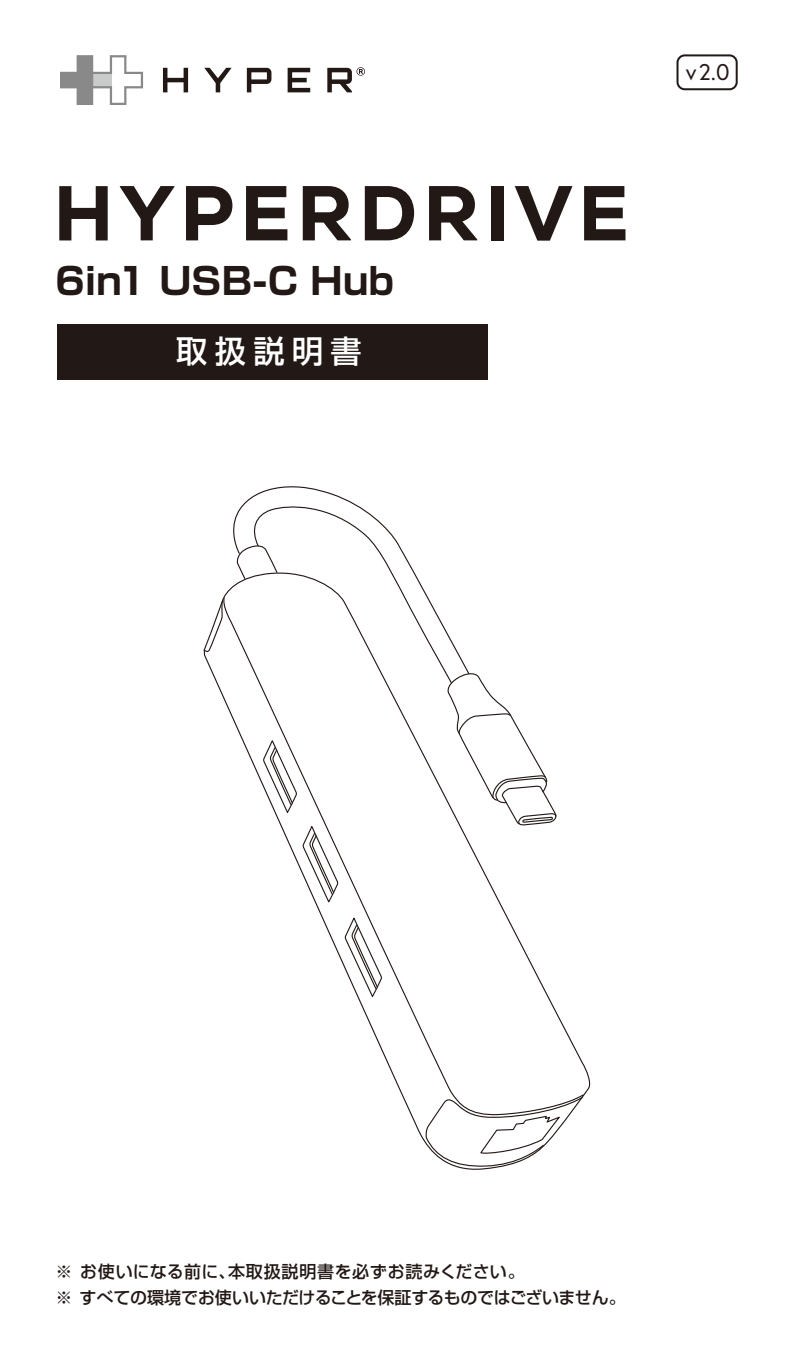
<style>
.page{position:relative;width:794px;height:1361px;background:#fff}
.page>*{position:absolute;margin:0;border:0;box-sizing:border-box;transform-origin:0 0}
.t1{font:700 36.8px "Shin Go Pro";color:#221815}
.t2{font:500 31.2px "Shin Go Pro";letter-spacing:.24em;color:#fff}
.t3{font:22.8px "Europa";color:#221815}
.t4{font:500 17.2px "Shin Go Pro";letter-spacing:-.005em;color:#221815}
.t5{font:500 17.2px "Shin Go Pro";letter-spacing:.03em;color:#221815}
</style>
<div class="page">
<div style="left:57px;top:324px;width:430px;height:56px;background:#221815"></div>
<div style="left:676px;top:54px;width:61px;height:36px;border:2px solid #221815;border-radius:7px"></div>
<svg style="left:163px;top:68px;width:25px;height:24px"></svg>
<svg style="left:204px;top:68px;width:28px;height:24px"></svg>
<svg style="left:247px;top:68px;width:24px;height:24px"></svg>
<svg style="left:288px;top:68px;width:22px;height:24px"></svg>
<svg style="left:327px;top:67px;width:38px;height:25px"></svg>
<svg style="left:60px;top:55px;width:83px;height:50px"></svg>
<svg style="left:59px;top:186px;width:49px;height:54px"></svg>
<svg style="left:120px;top:186px;width:54px;height:54px"></svg>
<svg style="left:186px;top:186px;width:46px;height:54px"></svg>
<svg style="left:246px;top:186px;width:41px;height:54px"></svg>
<svg style="left:303px;top:186px;width:48px;height:54px"></svg>
<svg style="left:365px;top:186px;width:49px;height:54px"></svg>
<svg style="left:429px;top:186px;width:48px;height:54px"></svg>
<div style="left:491px;top:186px;width:12px;height:54px;background:#221815"></div>
<svg style="left:515px;top:186px;width:57px;height:55px"></svg>
<svg style="left:584px;top:186px;width:41px;height:54px"></svg>
<svg style="left:223px;top:597px;width:361px;height:519px"></svg>
<svg style="left:425px;top:1096px;width:159px;height:72px"></svg>
<svg style="left:203px;top:600px;width:21px;height:53px"></svg>
<svg style="left:344px;top:918px;width:38px;height:83px"></svg>
<svg style="left:229px;top:486px;width:124px;height:189px"></svg>
<svg style="left:235px;top:503px;width:323px;height:404px"></svg>
<h1 class="t1" style="left:55px;top:251px;width:340px">6in1 USB-C Hub</h1>
<h2 class="t2" style="left:176px;top:326px;width:187px">取扱説明書</h2>
<h3 class="t3" style="left:686px;top:57px;width:45px">v2.0</h3>
<p class="t5" style="left:55px;top:1257px;width:471px">※ お使いになる前に、本取扱説明書を必ずお読みください。</p>
<p class="t4" style="left:55px;top:1283px;width:572px">※ すべての環境でお使いいただけることを保証するものではございません。</p>
</div>
